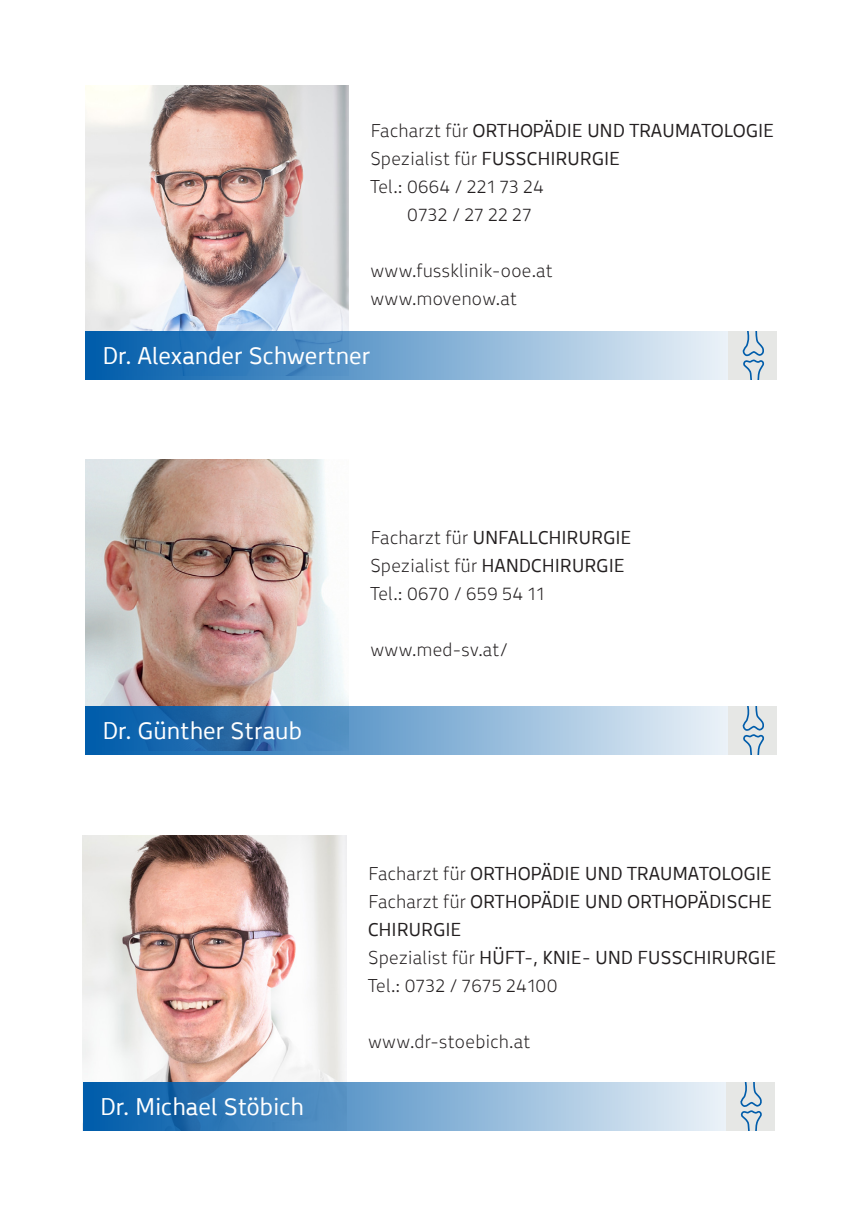
<style>
.page{position:relative;width:862px;height:1214px;background:#fff}
.page>*{position:absolute;margin:0;border:0;box-sizing:border-box;transform-origin:0 0}
.t1{font:24px "pkdregular";color:#fff}
.t2{font:18.6px "pkdregular";color:#231f20}
.t3{font:18.6px "pkdlight";color:#231f20}
.s1{font-family:"pkdlight"}
.s2{font-family:"pkdregular"}
</style>
<div class="page">
<img style="left:85px;top:85px;width:263px;height:246px">
<div style="left:85px;top:331px;width:692px;height:49px;background:linear-gradient(to right,#0058a8,#fefefe)"></div>
<img style="left:85px;top:459px;width:263px;height:247px">
<svg style="left:85px;top:706px;width:643px;height:48px;background:#71a2cc"></svg>
<div style="left:728px;top:706px;width:49px;height:48px;background:#e6e7e5"></div>
<svg style="left:742px;top:706px;width:22px;height:48px"></svg>
<div style="left:728px;top:331px;width:49px;height:49px;background:#e6e7e5"></div>
<svg style="left:742px;top:331px;width:23px;height:49px"></svg>
<img style="left:83px;top:835px;width:263px;height:247px">
<div style="left:83px;top:1082px;width:691px;height:48px;background:linear-gradient(to right,#0056a5,#feffff)"></div>
<div style="left:726px;top:1082px;width:48px;height:48px;background:#e6e7e5"></div>
<svg style="left:740px;top:1082px;width:22px;height:48px"></svg>
<p class="t2" style="left:370px;top:116px;width:405px"><span class="s1">Facharzt für</span> ORTHOPÄDIE UND TRAUMATOLOGIE</p>
<p class="t3" style="left:370px;top:145px;width:251px">Spezialist für <span class="s2">FUSSCHIRURGIE</span></p>
<p class="t3" style="left:370px;top:173px;width:175px">Tel.: 0664 / 221 73 24</p>
<p class="t3" style="left:407px;top:201px;width:126px">0732 / 27 22 27</p>
<p class="t3" style="left:370px;top:257px;width:184px">www.fussklinik-ooe.at</p>
<p class="t3" style="left:370px;top:285px;width:148px">www.movenow.at</p>
<p class="t1" style="left:102px;top:338px;width:269px">Dr. Alexander Schwertner</p>
<p class="t2" style="left:370px;top:523px;width:263px"><span class="s1">Facharzt für</span> UNFALLCHIRURGIE</p>
<p class="t3" style="left:370px;top:551px;width:256px">Spezialist für <span class="s2">HANDCHIRURGIE</span></p>
<p class="t3" style="left:370px;top:579px;width:176px">Tel.: 0670 / 659 54 11</p>
<p class="t1" style="left:102px;top:712px;width:201px">Dr. Günther Straub</p>
<p class="t1" style="left:100px;top:1088px;width:205px">Dr. Michael Stöbich</p>
<p class="t3" style="left:370px;top:635px;width:139px">www.med-sv.at/</p>
<p class="t2" style="left:368px;top:859px;width:405px"><span class="s1">Facharzt für</span> ORTHOPÄDIE UND TRAUMATOLOGIE</p>
<p class="t2" style="left:368px;top:887px;width:406px"><span class="s1">Facharzt für</span> ORTHOPÄDIE UND ORTHOPÄDISCHE</p>
<p class="t2" style="left:368px;top:915px;width:95px">CHIRURGIE</p>
<p class="t2" style="left:368px;top:943px;width:410px"><span class="s1">Spezialist für</span> HÜFT-, KNIE- UND FUSSCHIRURGIE</p>
<p class="t3" style="left:368px;top:971px;width:191px">Tel.: 0732 / 7675 24100</p>
<p class="t3" style="left:368px;top:1027px;width:164px">www.dr-stoebich.at</p>
</div>
